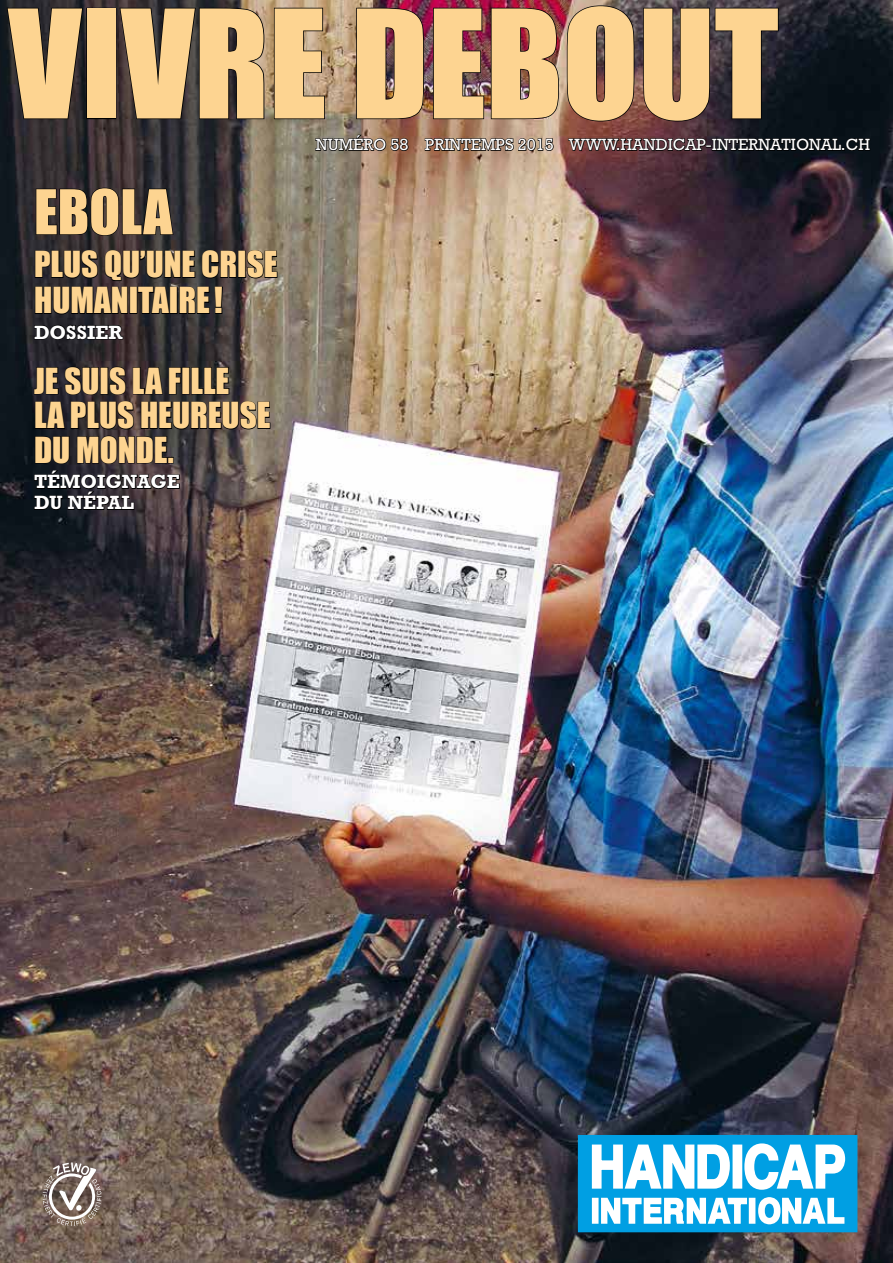
<style>
.page{position:relative;width:893px;height:1263px;background:#fff}
.page>*{position:absolute;margin:0;border:0;box-sizing:border-box;transform-origin:0 0}
.t1{font:139.05px "Impact";color:#fdd491}
.t2{font:57px "Impact";color:#fdd491}
.t3{font:33px/34.5px "Impact";color:#fdd491}
.t4{font:700 19.5px/21px "Rockwell Std";color:#fff}
.t5{font:16.5px "Rockwell Std";color:#fff}
</style>
<div class="page">
<img style="left:0;top:0;width:893px;height:1263px">
<svg style="left:35px;top:187px;width:139px;height:49px"></svg>
<div style="left:238px;top:251px;width:8px;height:27px;border:1px solid #000"></div>
<svg style="left:246px;top:249px;width:32px;height:30px"></svg>
<svg style="left:34px;top:249px;width:203px;height:66px"></svg>
<svg style="left:33px;top:324px;width:91px;height:16px"></svg>
<svg style="left:33px;top:362px;width:238px;height:149px"></svg>
<svg style="left:43px;top:1162px;width:59px;height:64px"></svg>
<svg style="left:315px;top:134px;width:94px;height:18px"></svg>
<svg style="left:424px;top:134px;width:130px;height:18px"></svg>
<svg style="left:568px;top:133px;width:303px;height:24px"></svg>
<svg style="left:6px;top:7px;width:78px;height:113px"></svg>
<div style="left:86px;top:8px;width:30px;height:111px;border:2px solid #000"></div>
<svg style="left:119px;top:7px;width:146px;height:113px"></svg>
<svg style="left:273px;top:7px;width:53px;height:113px"></svg>
<img style="left:355px;top:7px;width:70px;height:113px">
<img style="left:432px;top:7px;width:128px;height:113px">
<img style="left:566px;top:5px;width:69px;height:117px">
<svg style="left:642px;top:7px;width:137px;height:115px"></svg>
<div style="left:578px;top:1135px;width:279px;height:97px;background:#009fe3"></div>
<svg style="left:591px;top:1143px;width:255px;height:82px"></svg>
<h1 class="t1" style="left:9px;top:-44px;width:772px">VIVRE DEBOUT</h1>
<p class="t5" style="left:316px;top:135px;width:556px">NUMÉRO 58 PRINTEMPS 2015 WWW.HANDICAP-INTERNATIONAL.CH</p>
<h2 class="t2" style="left:34px;top:168px;width:140px">EBOLA</h2>
<p class="t3" style="left:34px;top:245px;width:245px;line-height:36px">PLUS QU’UNE CRISE<br>HUMANITAIRE !</p>
<p class="t4" style="left:34px;top:321px;width:90px">DOSSIER</p>
<p class="t3" style="left:34px;top:363px;width:238px">JE SUIS LA FILLE<br>LA PLUS HEUREUSE<br>DU MONDE.</p>
<p class="t4" style="left:34px;top:471px;width:147px">TÉMOIGNAGE<br>DU NÉPAL</p>
</div>
